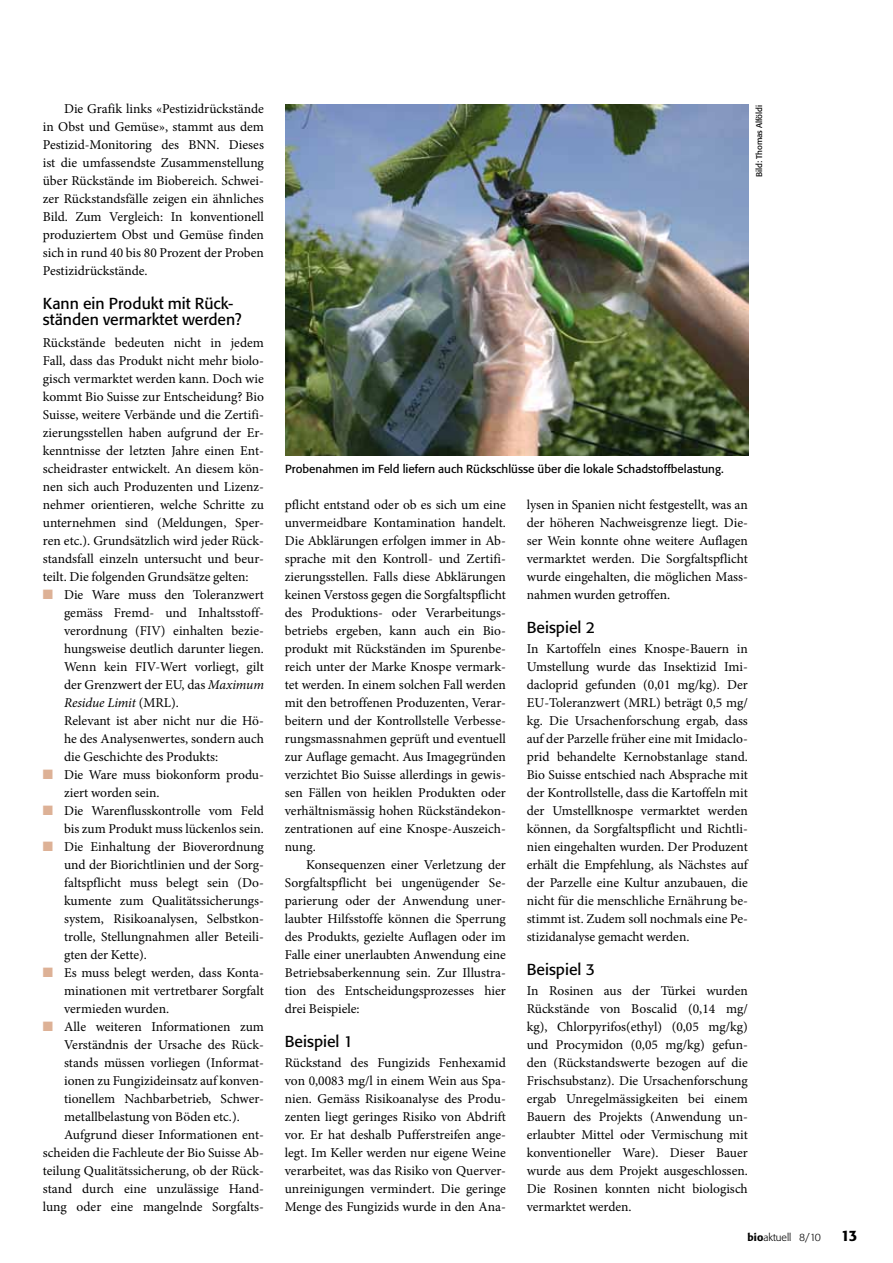
<style>
.page{position:relative;width:893px;height:1263px;background:#fff}
.page>*{position:absolute;margin:0;border:0;box-sizing:border-box;transform-origin:0 0}
.t1{font:15.75px/16.5px "Formata BQ";color:#000}
.t2{font:500 15px "Formata BQ";color:#000}
.t3{font:13.5px/18px "Minion Pro";color:#000;text-align:justify}
.t4{font:11.7px "Formata BQ";color:#000}
.t5{font:300 10.5px "Formata BQ";color:#000}
.t6{font:8.25px "Formata BQ";color:#000}
.s1{color:#ddb196}
.s2{font-style:italic}
.s3{font-weight:500}
</style>
<div class="page">
<img style="left:285px;top:105px;width:463px;height:350px">
<p class="t3" style="left:43px;top:100px;width:223px;text-indent:21px">Die Grafik links «Pestizidrückstände in Obst und Gemüse», stammt aus dem Pestizid-Monitoring des BNN. Dieses ist die umfassendste Zusammenstellung über Rückstände im Biobereich. Schwei&shy;zer Rückstandsfälle zeigen ein ähnliches Bild. Zum Vergleich: In konventionell produziertem Obst und Gemüse finden sich in rund 40 bis 80 Prozent der Proben Pestizidrückstände.</p>
<p class="t1" style="left:43px;top:295px;width:201px">Kann ein Produkt mit Rück&shy;ständen vermarktet werden?</p>
<p class="t3" style="left:43px;top:334px;width:223px">Rückstände bedeuten nicht in jedem Fall, dass das Produkt nicht mehr biolo&shy;gisch vermarktet werden kann. Doch wie kommt Bio Suisse zur Entscheidung? Bio Suisse, weitere Verbände und die Zertifi&shy;zierungsstellen haben aufgrund der Er&shy;kenntnisse der letzten Jahre einen Ent&shy;scheidraster entwickelt. An diesem kön&shy;nen sich auch Produzenten und Lizenz&shy;nehmer orientieren, welche Schritte zu unternehmen sind (Meldungen, Sper&shy;ren etc.). Grundsätzlich wird jeder Rück&shy;standsfall einzeln untersucht und beur&shy;teilt. Die folgenden Grundsätze gelten:</p>
<p class="t3" style="left:64px;top:586px;width:201px;text-align:left;text-indent:-21px"><span class="s1">■</span> Die Ware muss den Toleranzwert gemäss Fremd- und Inhaltsstoff&shy;verordnung (FIV) einhalten bezie&shy;hungsweise deutlich darunter liegen.<br>Wenn kein FIV-Wert vorliegt, gilt der Grenzwert der EU, das <span class="s2">Maximum<br>Residue Limit</span> (MRL).<br>Relevant ist aber nicht nur die Hö&shy;he des Analysenwertes, sondern auch die Geschichte des Produkts:</p>
<p class="t3" style="left:64px;top:766px;width:201px;text-indent:-21px"><span class="s1">■</span> Die Ware muss biokonform produ&shy;ziert worden sein.</p>
<p class="t3" style="left:43px;top:802px;width:223px;text-align:right"><span class="s1">■</span> Die Warenflusskontrolle vom Feld bis zum Produkt muss lückenlos sein.</p>
<p class="t3" style="left:64px;top:838px;width:201px;text-indent:-21px"><span class="s1">■</span> Die Einhaltung der Bioverordnung und der Biorichtlinien und der Sorg&shy;faltspflicht muss belegt sein (Do&shy;kumente zum Qualitätssicherungs&shy;system, Risikoanalysen, Selbstkon&shy;trolle, Stellungnahmen aller Beteili&shy;gten der Kette).</p>
<p class="t3" style="left:64px;top:964px;width:201px;text-indent:-21px"><span class="s1">■</span> Es muss belegt werden, dass Konta&shy;minationen mit vertretbarer Sorgfalt vermieden wurden.</p>
<p class="t3" style="left:43px;top:1018px;width:223px"><span class="s1">■</span> Alle weiteren Informationen zum</p>
<p class="t3" style="left:64px;top:1036px;width:201px">Verständnis der Ursache des Rück-</p>
<p class="t3" style="left:64px;top:1054px;width:201px">stands müssen vorliegen (Informat-</p>
<p class="t3" style="left:64px;top:1072px;width:201px">ionen zu Fungizideinsatz auf konven-</p>
<p class="t3" style="left:64px;top:1090px;width:201px">tionellem Nachbarbetrieb, Schwer-</p>
<p class="t3" style="left:64px;top:1108px;width:177px">metallbelastung von Böden etc.).</p>
<p class="t3" style="left:64px;top:1126px;width:201px">Aufgrund dieser Informationen ent-</p>
<p class="t3" style="left:43px;top:1144px;width:223px">scheiden die Fachleute der Bio Suisse Ab-</p>
<p class="t3" style="left:43px;top:1162px;width:223px">teilung Qualitätssicherung, ob der Rück-</p>
<p class="t3" style="left:43px;top:1180px;width:223px">stand durch eine unzulässige Hand-</p>
<p class="t3" style="left:43px;top:1198px;width:223px">lung oder eine mangelnde Sorgfalts-</p>
<p class="t6" style="left:754px;top:177px;width:74px;rotate:-90deg">Bild: Thomas Alföldi</p>
<p class="t4" style="left:285px;top:462px;width:440px">Probenahmen im Feld liefern auch Rückschlüsse über die lokale Schadstoffbelastung.</p>
<p class="t3" style="left:285px;top:496px;width:223px">pflicht entstand oder ob es sich um eine unvermeidbare Kontamination handelt.<br>Die Abklärungen erfolgen immer in Ab&shy;sprache mit den Kontroll- und Zertifi&shy;zierungsstellen. Falls diese Abklärungen keinen Verstoss gegen die Sorgfaltspflicht des Produktions- oder Verarbeitungs&shy;betriebs ergeben, kann auch ein Bio&shy;produkt mit Rückständen im Spurenbe&shy;reich unter der Marke Knospe vermark&shy;tet werden. In einem solchen Fall werden mit den betroffenen Produzenten, Verar&shy;beitern und der Kontrollstelle Verbesse&shy;rungsmassnahmen geprüft und eventuell zur Auflage gemacht. Aus Imagegründen verzichtet Bio Suisse allerdings in gewis&shy;sen Fällen von heiklen Produkten oder verhältnismässig hohen Rückständekon&shy;zentrationen auf eine Knospe-Auszeich&shy;nung.</p>
<p class="t3" style="left:285px;top:856px;width:223px;text-indent:21px">Konsequenzen einer Verletzung der Sorgfaltspflicht bei ungenügender Se&shy;parierung oder der Anwendung uner&shy;laubter Hilfsstoffe können die Sperrung des Produkts, gezielte Auflagen oder im Falle einer unerlaubten Anwendung eine Betriebsaberkennung sein. Zur Illustra&shy;tion des Entscheidungsprozesses hier drei Beispiele:</p>
<p class="t1" style="left:285px;top:1033px;width:70px">Beispiel 1</p>
<p class="t3" style="left:285px;top:1054px;width:223px">Rückstand des Fungizids Fenhexamid von 0,0083 mg/l in einem Wein aus Spa&shy;nien. Gemäss Risikoanalyse des Produ&shy;zenten liegt geringes Risiko von Abdrift vor. Er hat deshalb Pufferstreifen ange&shy;legt. Im Keller werden nur eigene Weine verarbeitet, was das Risiko von Querver&shy;unreinigungen vermindert. Die geringe Menge des Fungizids wurde in den Ana-</p>
<p class="t3" style="left:527px;top:496px;width:223px">lysen in Spanien nicht festgestellt, was an der höheren Nachweisgrenze liegt. Die&shy;ser Wein konnte ohne weitere Auflagen vermarktet werden. Die Sorgfaltspflicht wurde eingehalten, die möglichen Mass&shy;nahmen wurden getroffen.</p>
<p class="t1" style="left:527px;top:619px;width:70px">Beispiel 2</p>
<p class="t3" style="left:527px;top:640px;width:223px">In Kartoffeln eines Knospe-Bauern in Umstellung wurde das Insektizid Imi&shy;dacloprid gefunden (0,01 mg/kg). Der EU-Toleranzwert (MRL) beträgt 0,5 mg/ kg. Die Ursachenforschung ergab, dass auf der Parzelle früher eine mit Imidaclo&shy;prid behandelte Kernobstanlage stand.<br>Bio Suisse entschied nach Absprache mit der Kontrollstelle, dass die Kartoffeln mit der Umstellknospe vermarktet werden können, da Sorgfaltspflicht und Richtli&shy;nien eingehalten wurden. Der Produzent erhält die Empfehlung, als Nächstes auf der Parzelle eine Kultur anzubauen, die nicht für die menschliche Ernährung be&shy;stimmt ist. Zudem soll nochmals eine Pe&shy;stizidanalyse gemacht werden.</p>
<p class="t1" style="left:527px;top:961px;width:70px">Beispiel 3</p>
<p class="t3" style="left:527px;top:982px;width:223px">In Rosinen aus der Türkei wurden Rückstände von Boscalid (0,14 mg/ kg), Chlorpyrifos(ethyl) (0,05 mg/kg) und Procymidon (0,05 mg/kg) gefun&shy;den (Rückstandswerte bezogen auf die Frischsubstanz). Die Ursachenforschung ergab Unregelmässigkeiten bei einem Bauern des Projekts (Anwendung un&shy;erlaubter Mittel oder Vermischung mit konventioneller Ware). Dieser Bauer wurde aus dem Projekt ausgeschlossen.<br>Die Rosinen konnten nicht biologisch vermarktet werden.</p>
<p class="t5" style="left:748px;top:1231px;width:75px"><span class="s3">bio</span>aktuell 8/10</p>
<p class="t2" style="left:841px;top:1226px;width:18px">13</p>
</div>
